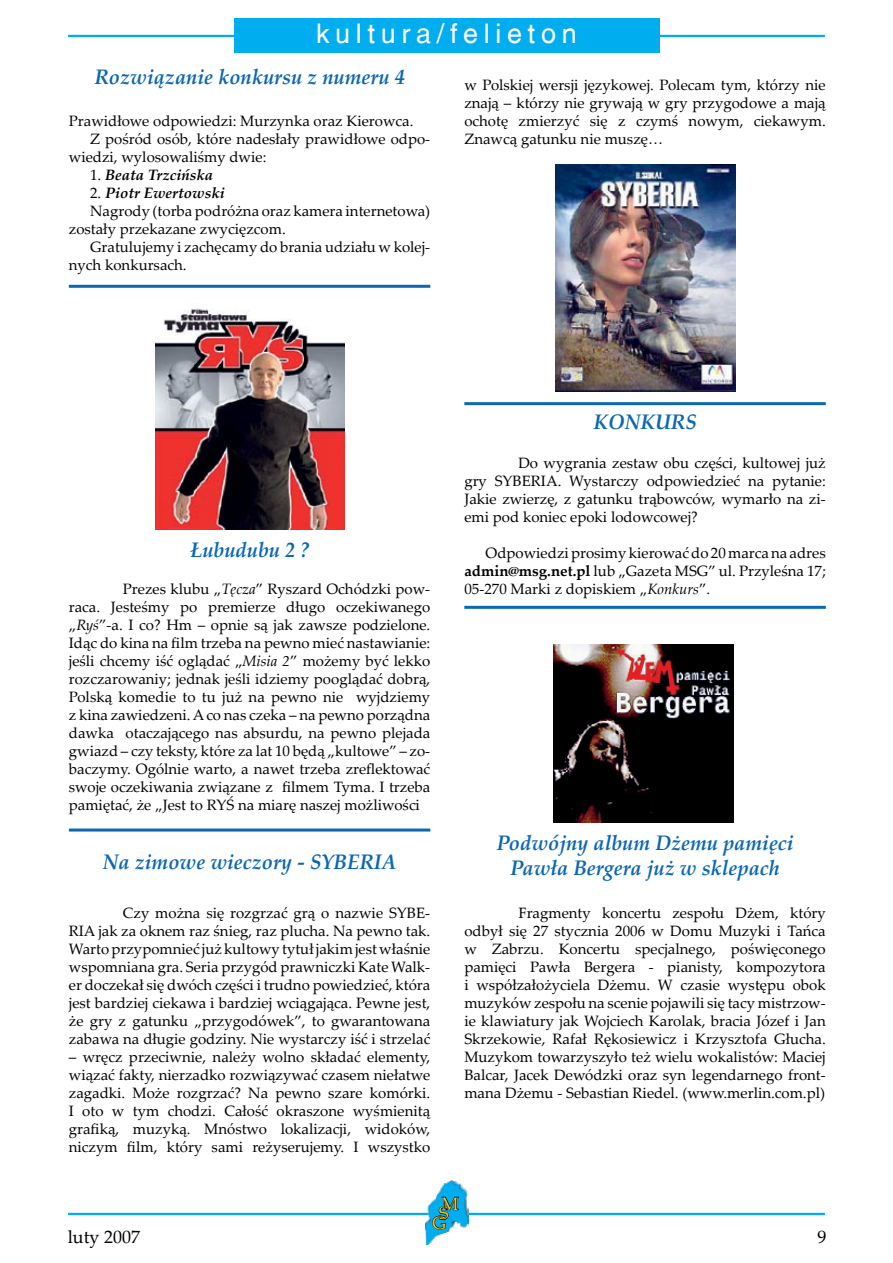
<style>
.page{position:relative;width:893px;height:1263px;background:#fff}
.page>*{position:absolute;margin:0;border:0;box-sizing:border-box;transform-origin:0 0}
.t1{font:27px "Switzerland";letter-spacing:.21em;color:#fff}
.t2{font:italic 700 21px/25.2px "Palatino Linotype";color:#0c67b2;text-align:center;scale:.96 1}
.t3{font:18px "Palatino Linotype";color:#000}
.t4{font:18px "Book Antiqua";color:#fdc215}
.t5{font:15px/18px "Palatino Linotype";color:#000;text-align:justify}
.t6{font:italic 700 15px "Palatino Linotype";color:#000}
.s1{font-weight:400;font-style:normal}
.s2{font-style:italic}
.s3{font-weight:700}
</style>
<div class="page">
<hr style="left:68px;top:35px;width:757px;height:2px;background:#00adef">
<div style="left:234px;top:19px;width:425px;height:34px;background:#00adef"></div>
<hr style="left:68px;top:1213px;width:757px;height:2px;background:#00adef">
<img style="left:425px;top:1180px;width:43px;height:64px">
<svg style="left:432px;top:1196px;width:27px;height:34px"></svg>
<img style="left:155px;top:308px;width:189px;height:221px">
<img style="left:556px;top:164px;width:180px;height:228px">
<img style="left:554px;top:644px;width:179px;height:178px">
<hr style="left:69px;top:285px;width:361px;height:3px;background:#0a67b2">
<hr style="left:69px;top:828px;width:361px;height:3px;background:#0a67b2">
<hr style="left:464px;top:402px;width:362px;height:3px;background:#0a67b2">
<hr style="left:464px;top:606px;width:362px;height:3px;background:#0a67b2">
<h1 class="t1" style="left:316px;top:18px;width:262px">kultura/felieton</h1>
<h2 class="t2" style="left:94px;top:64px;width:325px">Rozwiązanie konkursu z numeru 4</h2>
<p class="t5" style="left:69px;top:111px;width:346px">Prawidłowe odpowiedzi: Murzynka oraz Kierowca.</p>
<p class="t5" style="left:90px;top:129px;width:342px">Z pośród osób, które nadesłały prawidłowe odpo-</p>
<p class="t5" style="left:69px;top:147px;width:199px">wiedzi, wylosowaliśmy dwie:</p>
<p class="t6" style="left:90px;top:164px;width:125px"><span class="s1">1.</span> Beata Trzcińska</p>
<p class="t6" style="left:90px;top:182px;width:136px"><span class="s1">2.</span> Piotr Ewertowski</p>
<p class="t5" style="left:90px;top:201px;width:342px">Nagrody (torba podróżna oraz kamera internetowa)</p>
<p class="t5" style="left:69px;top:219px;width:218px">zostały przekazane zwycięzcom.</p>
<p class="t5" style="left:90px;top:237px;width:342px">Gratulujemy i zachęcamy do brania udziału w kolej-</p>
<p class="t5" style="left:69px;top:255px;width:119px">nych konkursach.</p>
<p class="t5" style="left:464px;top:75px;width:363px">w Polskiej wersji językowej. Polecam tym, którzy nie znają – którzy nie grywają w gry przygodowe a mają ochotę zmierzyć się z czymś nowym, ciekawym.<br>Znawcą gatunku nie muszę…</p>
<h2 class="t2" style="left:190px;top:537px;width:126px">Łubudubu 2 ?</h2>
<p class="t5" style="left:69px;top:579px;width:363px;text-indent:54px">Prezes klubu „<span class="s2">Tęcza</span>” Ryszard Ochódzki pow&shy;raca. Jesteśmy po premierze długo oczekiwanego „<span class="s2">Ryś</span>”-a. I co? Hm – opnie są jak zawsze podzielone.<br>Idąc do kina na film trzeba na pewno mieć nastawianie: jeśli chcemy iść oglądać „<span class="s2">Misia 2</span>” możemy być lekko rozczarowaniy; jednak jeśli idziemy pooglądać dobrą, Polską komedie to tu już na pewno nie wyjdziemy z kina zawiedzeni. A co nas czeka – na pewno porządna dawka otaczającego nas absurdu, na pewno plejada gwiazd – czy teksty, które za lat 10 będą „kultowe” – zo&shy;baczymy. Ogólnie warto, a nawet trzeba zreflektować swoje oczekiwania związane z filmem Tyma. I trzeba pamiętać, że „Jest to RYŚ na miarę naszej możliwości</p>
<h2 class="t2" style="left:103px;top:848px;width:307px">Na zimowe wieczory - SYBERIA</h2>
<p class="t5" style="left:69px;top:903px;width:363px;text-indent:54px">Czy można się rozgrzać grą o nazwie SYBE-RIA jak za oknem raz śnieg, raz plucha. Na pewno tak.<br>Warto przypomnieć już kultowy tytuł jakim jest właśnie wspomniana gra. Seria przygód prawniczki Kate Walk&shy;er doczekał się dwóch części i trudno powiedzieć, która jest bardziej ciekawa i bardziej wciągająca. Pewne jest, że gry z gatunku „przygodówek”, to gwarantowana zabawa na długie godziny. Nie wystarczy iść i strzelać</p>
<p class="t5" style="left:69px;top:1047px;width:363px">– wręcz przeciwnie, należy wolno składać elementy, wiązać fakty, nierzadko rozwiązywać czasem niełatwe zagadki. Może rozgrzać? Na pewno szare komórki.<br>I oto w tym chodzi. Całość okraszone wyśmienitą grafiką, muzyką. Mnóstwo lokalizacji, widoków, niczym film, który sami reżyserujemy. I wszystko</p>
<h2 class="t2" style="left:593px;top:408px;width:109px">KONKURS</h2>
<p class="t5" style="left:464px;top:453px;width:363px;text-indent:54px">Do wygrania zestaw obu części, kultowej już gry SYBERIA. Wystarczy odpowiedzieć na pytanie:<br>Jakie zwierzę, z gatunku trąbowców, wymarło na zi&shy;emi pod koniec epoki lodowcowej?</p>
<p class="t5" style="left:464px;top:543px;width:363px;text-indent:21px">Odpowiedzi prosimy kierować do 20 marca na adres <span class="s3">admin@msg.net.pl</span> lub „Gazeta MSG” ul. Przyleśna 17; 05-270 Marki z dopiskiem „<span class="s2">Konkurs</span>”.</p>
<h2 class="t2" style="left:496px;top:829px;width:311px">Podwójny album Dżemu pamięci<br>Pawła Bergera już w sklepach</h2>
<p class="t5" style="left:464px;top:903px;width:363px;text-indent:54px">Fragmenty koncertu zespołu Dżem, który odbył się 27 stycznia 2006 w Domu Muzyki i Tańca w Zabrzu. Koncertu specjalnego, poświęconego pamięci Pawła Bergera - pianisty, kompozytora i współzałożyciela Dżemu. W czasie występu obok muzyków zespołu na scenie pojawili się tacy mistrzow&shy;ie klawiatury jak Wojciech Karolak, bracia Józef i Jan Skrzekowie, Rafał Rękosiewicz i Krzysztofa Głucha.<br>Muzykom towarzyszyło też wielu wokalistów: Maciej Balcar, Jacek Dewódzki oraz syn legendarnego front&shy;mana Dżemu - Sebastian Riedel. (www.merlin.com.pl)</p>
<p class="t3" style="left:68px;top:1224px;width:74px">luty 2007</p>
<p class="t4" style="left:441px;top:1191px;width:19px">M</p>
<p class="t4" style="left:439px;top:1200px;width:11px">S</p>
<p class="t4" style="left:432px;top:1210px;width:15px">G</p>
<p class="t3" style="left:817px;top:1224px;width:10px">9</p>
</div>
